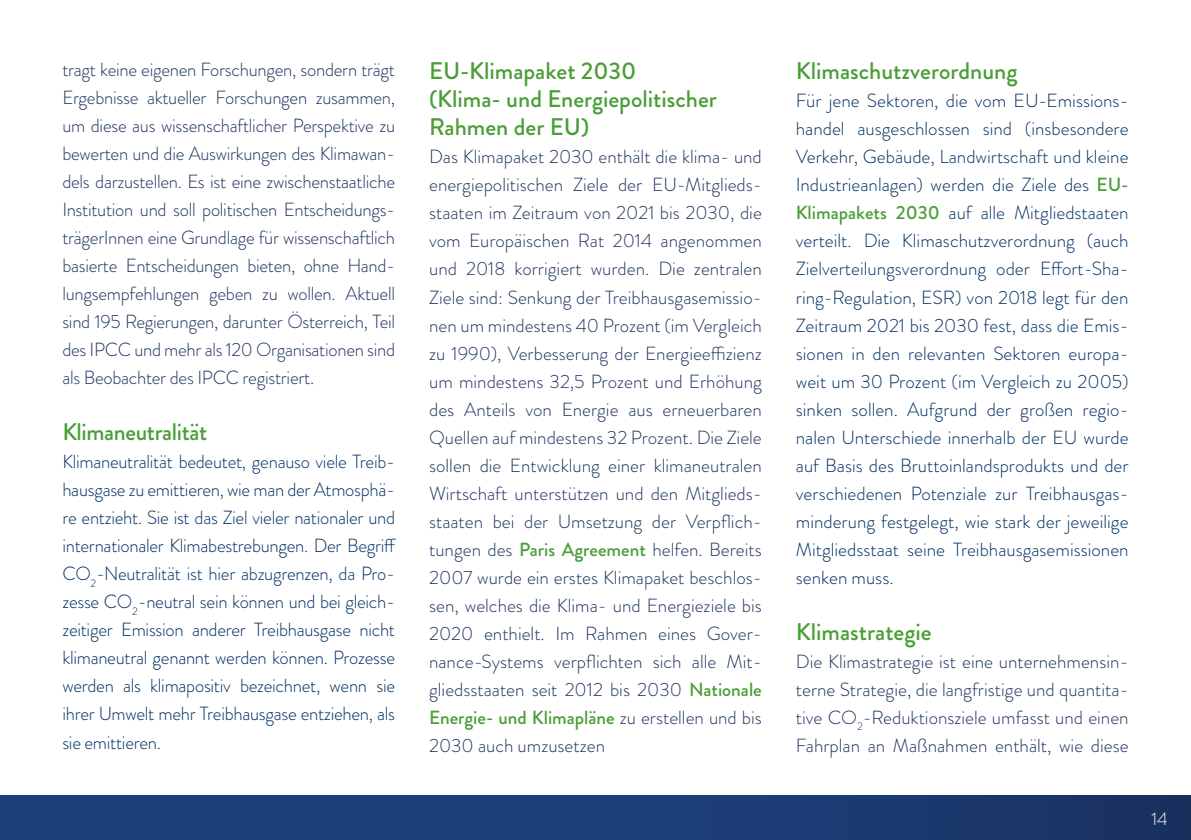
<style>
.page{position:relative;width:1191px;height:840px;background:#fff}
.page>*{position:absolute;margin:0;border:0;box-sizing:border-box;transform-origin:0 0}
.p-info{font:500 24px/28px "Brandon Grotesque";color:#4a9e38}
.p-info-2{font:300 19px/28px "Brandon Grotesque";color:#1e345d;text-align:justify}
.p-info-3{font:300 19px/28px "Brandon Grotesque";letter-spacing:-.015em;color:#002f63;text-align:justify}
.t1{font:300 18px "Brandon Grotesque";color:#fff}
.s1{font-weight:500;color:#4a9e38}
</style>
<div class="page">
<div style="left:0;top:795px;width:1191px;height:44px;background:linear-gradient(to right,#1d4181,#1a3568)"></div>
<p class="p-info-2" style="left:62px;top:55px;width:334px">tragt keine eigenen Forschungen, sondern trägt Ergebnisse aktueller Forschungen zusammen, um diese aus wissenschaftlicher Perspektive zu bewerten und die Auswirkungen des Klimawan&shy;dels darzustellen. Es ist eine zwischenstaatliche Institution und soll politischen Entscheidungs&shy;trägerInnen eine Grundlage für wissenschaftlich basierte Entscheidungen bieten, ohne Hand&shy;lungsempfehlungen geben zu wollen. Aktuell sind 195 Regierungen, darunter Österreich, Teil des IPCC und mehr als 120 Organisationen sind als Beobachter des IPCC registriert.</p>
<p class="p-info" style="left:62px;top:418px;width:146px">Klimaneutralität</p>
<p class="p-info-3" style="left:62px;top:447px;width:335px">Klimaneutralität bedeutet, genauso viele Treib&shy;hausgase zu emittieren, wie man der Atmosphä&shy;re entzieht. Sie ist das Ziel vieler nationaler und internationaler Klimabestrebungen. Der Begriff CO<sub>2</sub>-Neutralität ist hier abzugrenzen, da Pro&shy;zesse CO<sub>2</sub>-neutral sein können und bei gleich&shy;zeitiger Emission anderer Treibhausgase nicht klimaneutral genannt werden können. Prozesse werden als klimapositiv bezeichnet, wenn sie ihrer Umwelt mehr Treibhausgase entziehen, als sie emittieren.</p>
<p class="p-info" style="left:429px;top:57px;width:209px">EU-Klimapaket 2030</p>
<p class="p-info" style="left:429px;top:85px;width:289px">(Klima- und Energiepolitischer<br>Rahmen der EU)</p>
<p class="p-info-2" style="left:429px;top:143px;width:334px">Das Klimapaket 2030 enthält die klima- und energiepolitischen Ziele der EU-Mitglieds&shy;staaten im Zeitraum von 2021 bis 2030, die vom Europäischen Rat 2014 angenommen und 2018 korrigiert wurden. Die zentralen Ziele sind: Senkung der Treibhausgasemissio&shy;nen um mindestens 40 Prozent (im Vergleich zu 1990), Verbesserung der Energieeffizienz um mindestens 32,5 Prozent und Erhöhung des Anteils von Energie aus erneuerbaren Quellen auf mindestens 32 Prozent. Die Ziele sollen die Entwicklung einer klimaneutralen Wirtschaft unterstützen und den Mitglieds&shy;staaten bei der Umsetzung der Verpflich&shy;tungen des <span class="s1">Paris Agreement</span> helfen. Bereits 2007 wurde ein erstes Klimapaket beschlos&shy;sen, welches die Klima- und Energieziele bis 2020 enthielt. Im Rahmen eines Gover&shy;nance-Systems verpflichten sich alle Mit&shy;gliedsstaaten seit 2012 bis 2030 <span class="s1">Nationale Energie- und Klimapläne</span> zu erstellen und bis 2030 auch umzusetzen</p>
<p class="p-info" style="left:796px;top:57px;width:223px">Klimaschutzverordnung</p>
<p class="p-info-3" style="left:796px;top:87px;width:334px">Für jene Sektoren, die vom EU-Emissions&shy;handel ausgeschlossen sind (insbesondere Verkehr, Gebäude, Landwirtschaft und kleine Industrieanlagen) werden die Ziele des <span class="s1">EU-Klimapakets 2030</span> auf alle Mitgliedstaaten verteilt. Die Klimaschutzverordnung (auch Zielverteilungsverordnung oder Effort-Sha&shy;ring-Regulation, ESR) von 2018 legt für den Zeitraum 2021 bis 2030 fest, dass die Emis&shy;sionen in den relevanten Sektoren europa&shy;weit um 30 Prozent (im Vergleich zu 2005) sinken sollen. Aufgrund der großen regio&shy;nalen Unterschiede innerhalb der EU wurde auf Basis des Bruttoinlandsprodukts und der verschiedenen Potenziale zur Treibhausgas&shy;minderung festgelegt, wie stark der jeweilige Mitgliedsstaat seine Treibhausgasemissionen senken muss.</p>
<p class="p-info" style="left:796px;top:617px;width:137px">Klimastrategie</p>
<p class="p-info-2" style="left:796px;top:647px;width:334px">Die Klimastrategie ist eine unternehmensin&shy;terne Strategie, die langfristige und quantita&shy;tive CO<sub>2</sub>-Reduktionsziele umfasst und einen Fahrplan an Maßnahmen enthält, wie diese</p>
<p class="t1" style="left:1151px;top:806px;width:18px">14</p>
</div>
